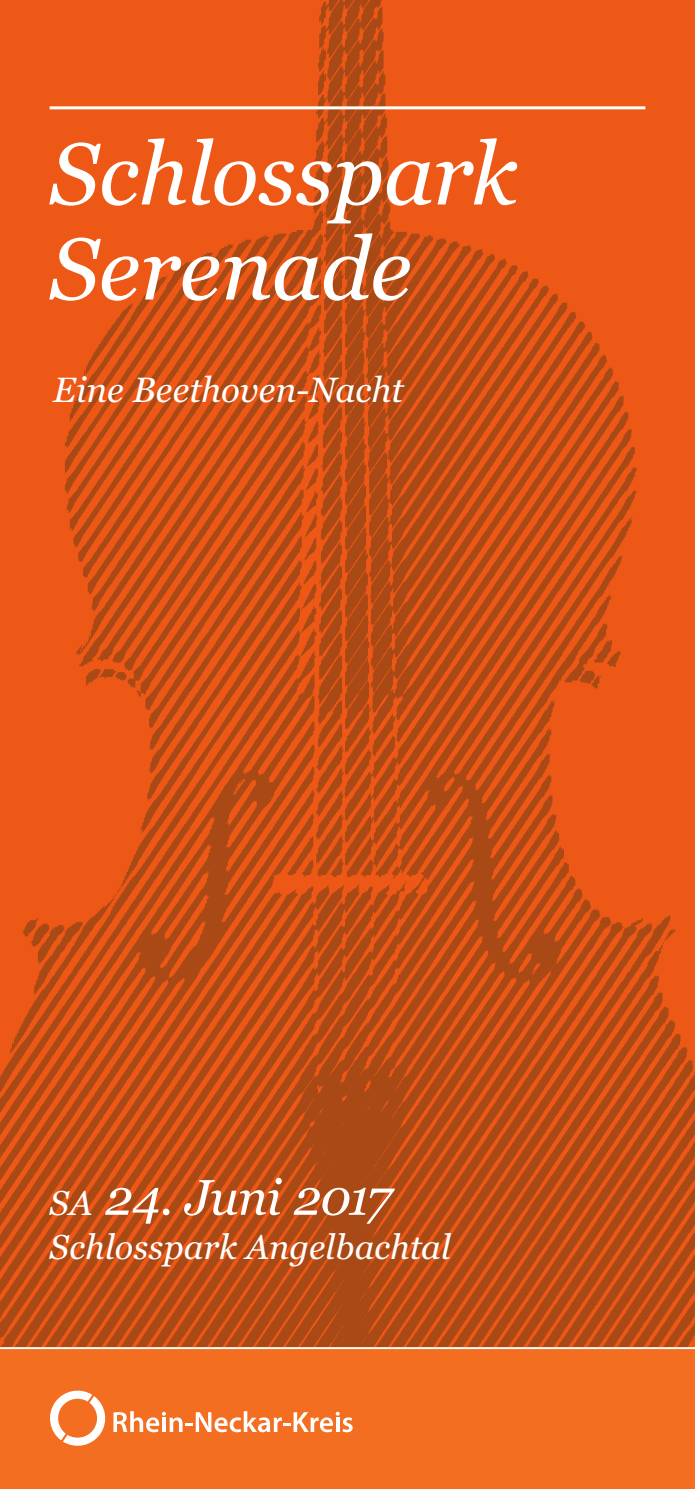
<style>
.page{position:relative;width:695px;height:1489px;background:#fff}
.page>*{position:absolute;margin:0;border:0;box-sizing:border-box;transform-origin:0 0}
.t1{font:italic 87.5px/95px "Georgia Pro";letter-spacing:-.005em;color:#fff}
.t2{font:italic 50px "Georgia Pro";letter-spacing:-.03em;color:#fff}
.t3{font:italic 35px "Georgia Pro";color:#fff}
.t4{font:italic 34.5px "Georgia Pro";letter-spacing:.005em;color:#fff}
.s1{font-size:34.5px}
</style>
<div class="page">
<img style="left:0;top:0;width:694px;height:1346px">
<div style="left:0;top:1346px;width:694px;height:142px;background:#f36e21"></div>
<svg style="left:50px;top:1390px;width:302px;height:56px"></svg>
<hr style="left:50px;top:106px;width:595px;height:3px;background:#fff">
<hr style="left:0;top:1346px;width:694px;height:2px;background:#fff">
<h1 class="t1" style="left:50px;top:130px;width:469px">Schlosspark<br>Serenade</h1>
<p class="t3" style="left:53px;top:370px;width:352px">Eine Beethoven-Nacht</p>
<h2 class="t2" style="left:50px;top:1168px;width:343px"><span class="s1">SA</span> 24. Juni 2017</h2>
<p class="t4" style="left:50px;top:1226px;width:402px">Schlosspark Angelbachtal</p>
</div>
